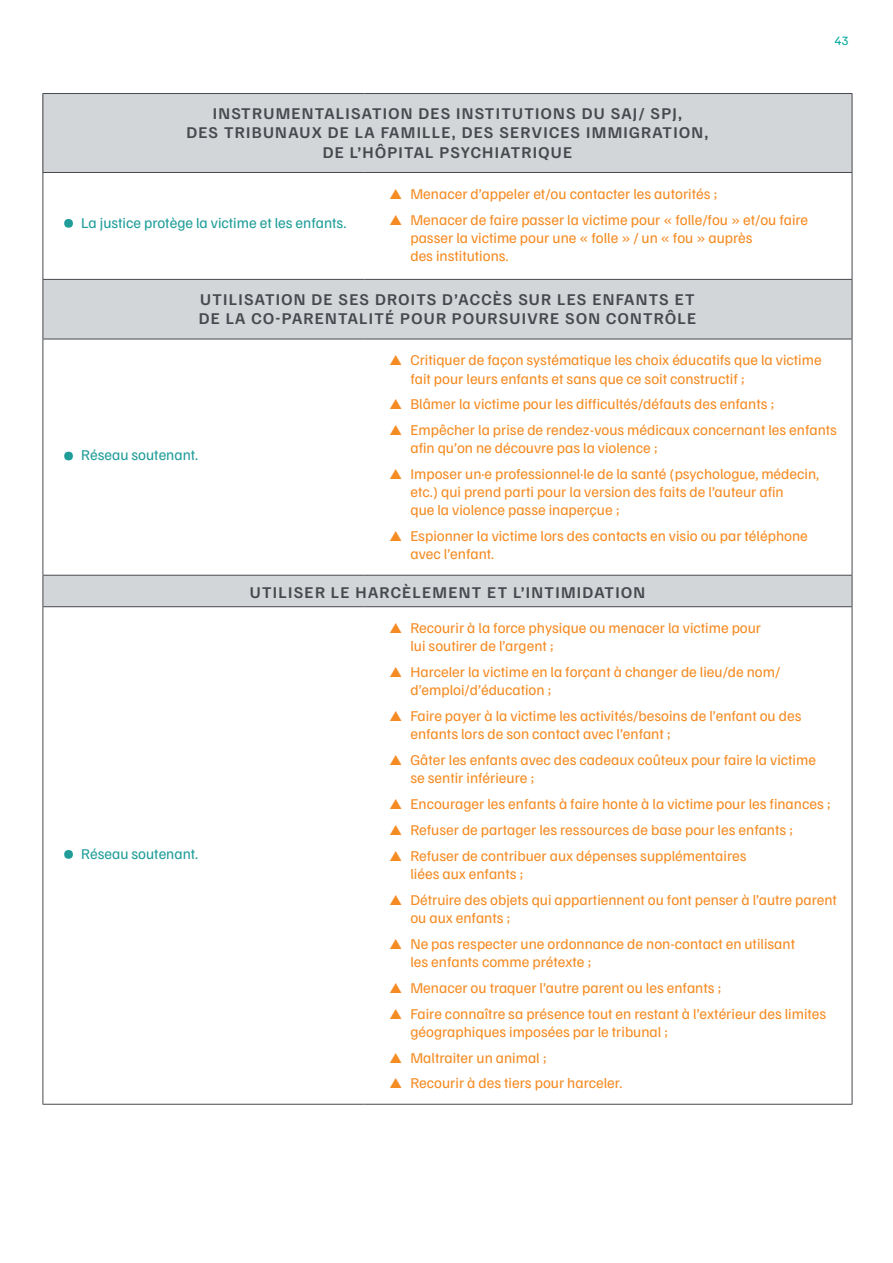
<style>
.page{position:relative;width:893px;height:1263px;background:#fff}
.page>*{position:absolute;margin:0;border:0;box-sizing:border-box;transform-origin:0 0}
.t1{font:600 16.5px/19.8px "Familjen Grotesk";letter-spacing:.08em;color:#47494e;text-align:center}
.t2{font:15px/18px "Familjen Grotesk";color:#f58b23}
.t3{font:15px "Familjen Grotesk";color:#209d99}
.t4{font:12.75px "Familjen Grotesk";color:#00a99e}
</style>
<div class="page">
<div style="left:43px;top:94px;width:809px;height:78px;background:#d3d6d8"></div>
<svg style="left:44px;top:280px;width:808px;height:326px"></svg>
<hr style="left:852px;top:94px;width:1px;height:78px;background:#47494e">
<hr style="left:852px;top:280px;width:1px;height:59px;background:#47494e">
<hr style="left:852px;top:576px;width:1px;height:30px;background:#47494e">
<hr style="left:43px;top:93px;width:321px;height:1px;background:#47494e">
<hr style="left:43px;top:94px;width:1px;height:78px;background:#47494e">
<hr style="left:364px;top:93px;width:488px;height:1px;background:#47494e">
<hr style="left:43px;top:172px;width:321px;height:1px;background:#47494e">
<hr style="left:43px;top:173px;width:1px;height:106px;background:#47494e">
<hr style="left:364px;top:172px;width:488px;height:1px;background:#47494e">
<hr style="left:852px;top:173px;width:1px;height:106px;background:#47494e">
<hr style="left:43px;top:279px;width:321px;height:1px;background:#47494e">
<hr style="left:43px;top:280px;width:1px;height:59px;background:#47494e">
<hr style="left:364px;top:279px;width:488px;height:1px;background:#47494e">
<hr style="left:43px;top:339px;width:321px;height:1px;background:#47494e">
<hr style="left:43px;top:339px;width:1px;height:236px;background:#47494e">
<hr style="left:364px;top:339px;width:488px;height:1px;background:#47494e">
<hr style="left:852px;top:339px;width:1px;height:236px;background:#47494e">
<hr style="left:43px;top:575px;width:321px;height:1px;background:#47494e">
<hr style="left:43px;top:576px;width:1px;height:30px;background:#47494e">
<hr style="left:364px;top:575px;width:488px;height:1px;background:#47494e">
<hr style="left:43px;top:606px;width:321px;height:1px;background:#47494e">
<hr style="left:43px;top:607px;width:1px;height:497px;background:#47494e">
<hr style="left:364px;top:606px;width:488px;height:1px;background:#47494e">
<hr style="left:852px;top:607px;width:1px;height:497px;background:#47494e">
<hr style="left:43px;top:1104px;width:321px;height:1px;background:#47494e">
<hr style="left:364px;top:1104px;width:488px;height:1px;background:#47494e">
<svg style="left:64px;top:219px;width:9px;height:9px"></svg>
<svg style="left:64px;top:452px;width:9px;height:8px"></svg>
<svg style="left:64px;top:850px;width:9px;height:9px"></svg>
<p class="t1" style="left:186px;top:102px;width:523px">INSTRUMENTALISATION DES INSTITUTIONS DU SAJ/ SPJ,<br>DES TRIBUNAUX DE LA FAMILLE, DES SERVICES IMMIGRATION,<br>DE L’HÔPITAL PSYCHIATRIQUE</p>
<p class="t2" style="left:390px;top:184px;width:329px">▲ Menacer d’appeler et/ou contacter les autorités ;</p>
<p class="t2" style="left:410px;top:210px;width:399px;text-indent:-20px">▲ Menacer de faire passer la victime pour « folle/fou » et/ou faire passer la victime pour une « folle » / un « fou » auprès<br>des institutions.</p>
<p class="t1" style="left:199px;top:288px;width:499px;text-align:left">UTILISATION DE SES DROITS D’ACCÈS SUR LES ENFANTS ET<br>DE LA CO-PARENTALITÉ POUR POURSUIVRE SON CONTRÔLE</p>
<p class="t3" style="left:81px;top:213px;width:267px">La justice protège la victime et les enfants.</p>
<p class="t4" style="left:834px;top:32px;width:16px">43</p>
<p class="t3" style="left:81px;top:445px;width:118px">Réseau soutenant.</p>
<p class="t3" style="left:81px;top:844px;width:118px">Réseau soutenant.</p>
<p class="t2" style="left:410px;top:351px;width:413px;text-indent:-20px">▲ Critiquer de façon systématique les choix éducatifs que la victime fait pour leurs enfants et sans que ce soit constructif ;</p>
<p class="t2" style="left:390px;top:395px;width:386px">▲ Blâmer la victime pour les difficultés/défauts des enfants ;</p>
<p class="t2" style="left:410px;top:420px;width:428px;text-indent:-20px">▲ Empêcher la prise de rendez-vous médicaux concernant les enfants afin qu’on ne découvre pas la violence ;</p>
<p class="t2" style="left:410px;top:464px;width:410px;text-indent:-20px">▲ Imposer un·e professionnel·le de la santé (psychologue, médecin, etc.) qui prend parti pour la version des faits de l’auteur afin<br>que la violence passe inaperçue ;</p>
<p class="t2" style="left:410px;top:526px;width:399px;text-indent:-20px">▲ Espionner la victime lors des contacts en visio ou par téléphone avec l’enfant.</p>
<p class="t1" style="left:250px;top:581px;width:397px">UTILISER LE HARCÈLEMENT ET L’INTIMIDATION</p>
<p class="t2" style="left:410px;top:618px;width:352px;text-indent:-20px">▲ Recourir à la force physique ou menacer la victime pour lui soutirer de l’argent ;</p>
<p class="t2" style="left:410px;top:662px;width:371px;text-indent:-20px">▲ Harceler la victime en la forçant à changer de lieu/de nom/ d’emploi/d’éducation ;</p>
<p class="t2" style="left:410px;top:706px;width:392px;text-indent:-20px">▲ Faire payer à la victime les activités/besoins de l’enfant ou des enfants lors de son contact avec l’enfant ;</p>
<p class="t2" style="left:410px;top:750px;width:407px;text-indent:-20px">▲ Gâter les enfants avec des cadeaux coûteux pour faire la victime se sentir inférieure ;</p>
<p class="t2" style="left:390px;top:794px;width:442px">▲ Encourager les enfants à faire honte à la victime pour les finances ;</p>
<p class="t2" style="left:390px;top:820px;width:405px">▲ Refuser de partager les ressources de base pour les enfants ;</p>
<p class="t2" style="left:410px;top:846px;width:337px;text-indent:-20px">▲ Refuser de contribuer aux dépenses supplémentaires liées aux enfants ;</p>
<p class="t2" style="left:410px;top:890px;width:428px;text-indent:-20px">▲ Détruire des objets qui appartiennent ou font penser à l’autre parent ou aux enfants ;</p>
<p class="t2" style="left:410px;top:934px;width:386px;text-indent:-20px">▲ Ne pas respecter une ordonnance de non-contact en utilisant les enfants comme prétexte ;</p>
<p class="t2" style="left:390px;top:978px;width:333px">▲ Menacer ou traquer l’autre parent ou les enfants ;</p>
<p class="t2" style="left:410px;top:1004px;width:417px;text-indent:-20px">▲ Faire connaître sa présence tout en restant à l’extérieur des limites géographiques imposées par le tribunal ;</p>
<p class="t2" style="left:390px;top:1048px;width:158px">▲ Maltraiter un animal ;</p>
<p class="t2" style="left:390px;top:1073px;width:234px">▲ Recourir à des tiers pour harceler.</p>
</div>
